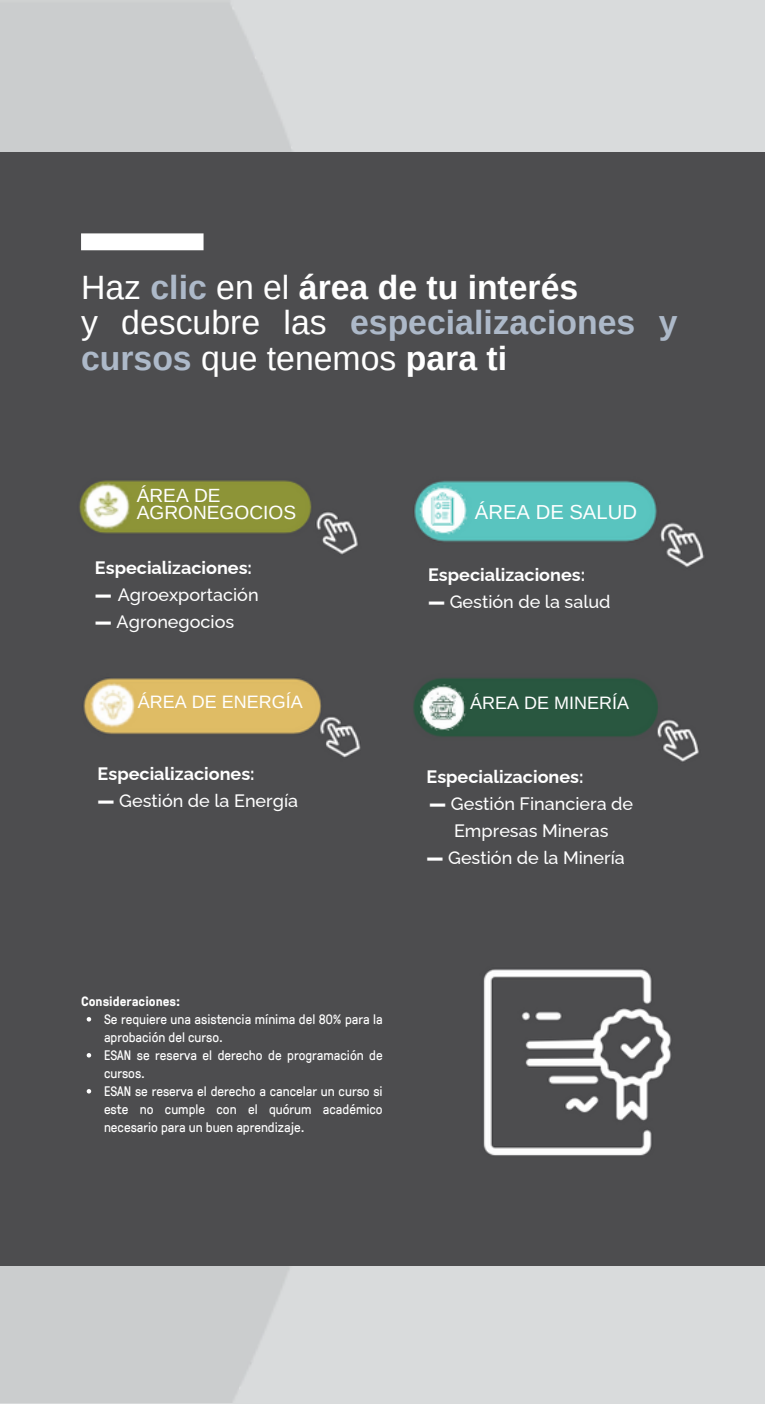
<style>
.page{position:relative;width:765px;height:1404px;background:#fff}
.page>*{position:absolute;margin:0;border:0;box-sizing:border-box;transform-origin:0 0}
.t1{font:33.75px/35.6px "Arimo";color:#fff}
.t2{font:20.25px "Arimo";color:#fff}
.t3{font:19.12px/16.9px "Arimo";color:#fff}
.t4{font:500 18px/27px "Raleway";color:#fff;text-align:center}
.t5{font:700 18px "Raleway";color:#fff}
.t6{font:18px "Arimo";color:#fff}
.t7{font:13.5px/18px "GT Pressura";color:#fff}
.t8{font:700 13.5px "GT Pressura";color:#fff}
.s1{font-weight:700;color:#adb9c9}
.s2{font-weight:700}
.s3{font-weight:900}
</style>
<div class="page">
<div style="left:0;top:0;width:764px;height:1404px;background:linear-gradient(to right,#cbcdce,#dee0e1)"></div>
<div style="left:0;top:152px;width:764px;height:1113px;background:#4d4d4f"></div>
<div style="left:81px;top:233px;width:122px;height:17px;background:#fff"></div>
<img style="left:483px;top:969px;width:188px;height:187px">
<img style="left:79px;top:480px;width:279px;height:75px">
<img style="left:83px;top:677px;width:277px;height:81px">
<img style="left:413px;top:678px;width:286px;height:84px">
<img style="left:414px;top:481px;width:290px;height:87px">
<svg style="left:87px;top:1017px;width:4px;height:5px"></svg>
<svg style="left:87px;top:1053px;width:4px;height:5px"></svg>
<svg style="left:87px;top:1089px;width:4px;height:5px"></svg>
<p class="t1" style="left:81px;top:269px;width:598px">Haz <span class="s1">clic</span> en el <span class="s2">área de tu interés<br></span>y descubre las <span class="s1">especializaciones y cursos</span> que tenemos <span class="s2">para ti</span></p>
<h4 class="t3" style="left:137px;top:487px;width:161px">ÁREA DE<br>AGRONEGOCIOS</h4>
<p class="t5" style="left:95px;top:557px;width:158px">Especializaciones:</p>
<p class="t4" style="left:95px;top:581px;width:165px"><span class="s3">—</span> Agroexportación</p>
<p class="t4" style="left:95px;top:608px;width:141px"><span class="s3">—</span> Agronegocios</p>
<h4 class="t6" style="left:138px;top:691px;width:166px">ÁREA DE ENERGÍA</h4>
<p class="t5" style="left:98px;top:763px;width:158px">Especializaciones:</p>
<p class="t4" style="left:98px;top:787px;width:202px"><span class="s3">—</span> Gestión de la Energía</p>
<h4 class="t2" style="left:475px;top:501px;width:163px">ÁREA DE SALUD</h4>
<h5 class="t5" style="left:428px;top:565px;width:158px">Especializaciones:</h5>
<h5 class="t4" style="left:428px;top:589px;width:184px"><span class="s3">—</span> Gestión de la salud</h5>
<h4 class="t6" style="left:470px;top:692px;width:160px">ÁREA DE MINERÍA</h4>
<p class="t5" style="left:426px;top:766px;width:158px">Especializaciones:</p>
<p class="t4" style="left:429px;top:790px;width:205px"><span class="s3">—</span> Gestión Financiera de<br>Empresas Mineras</p>
<p class="t4" style="left:426px;top:844px;width:200px"><span class="s3">—</span> Gestión de la Minería</p>
<p class="t8" style="left:81px;top:991px;width:101px">Consideraciones:</p>
<p class="t7" style="left:104px;top:1010px;width:280px">Se requiere una asistencia mínima del 80% para la aprobación del curso.</p>
<p class="t7" style="left:104px;top:1046px;width:280px">ESAN se reserva el derecho de programación de cursos.</p>
<p class="t7" style="left:104px;top:1082px;width:280px;text-align:justify">ESAN se reserva el derecho a cancelar un curso si este no cumple con el quórum académico necesario para un buen aprendizaje.</p>
</div>
